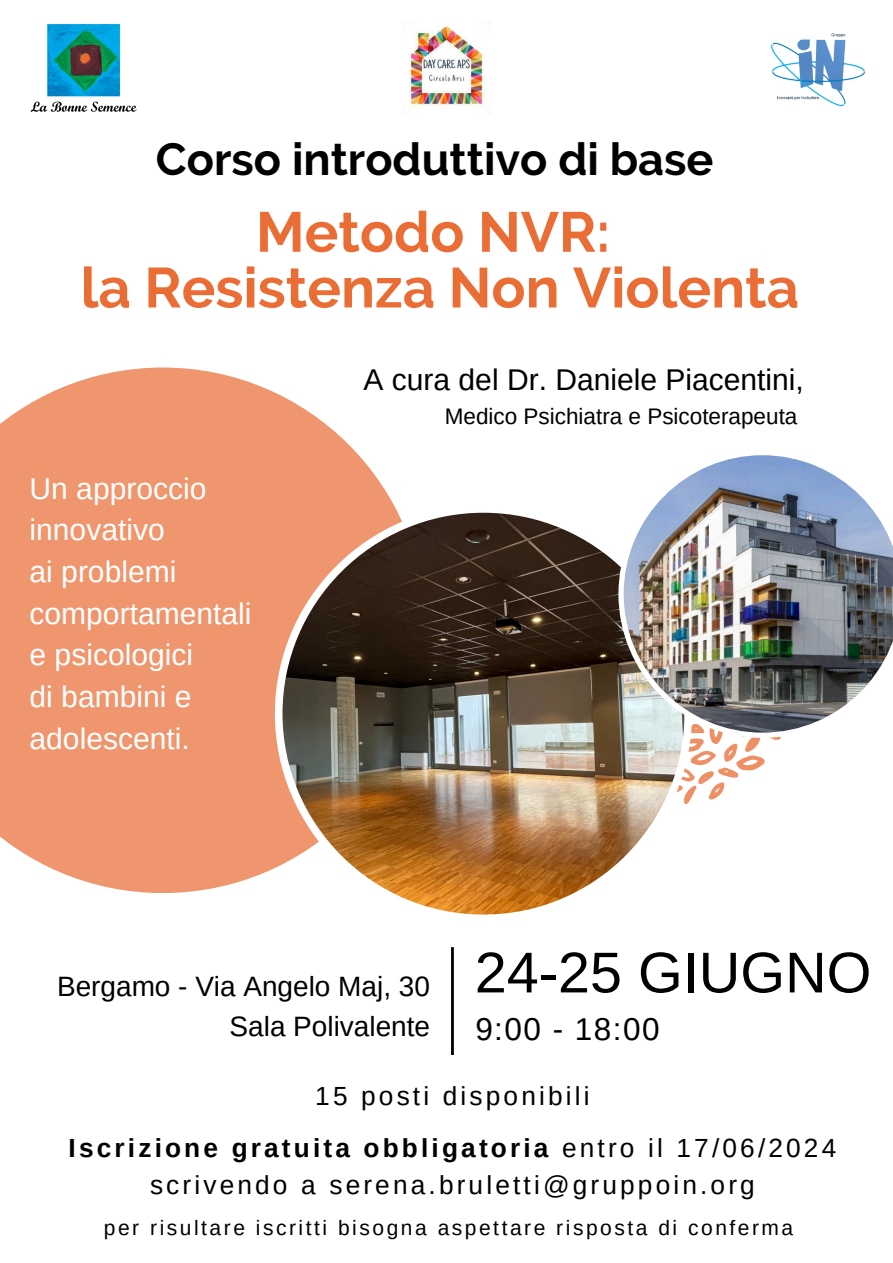
<style>
.page{position:relative;width:893px;height:1263px;background:#fff}
.page>*{position:absolute;margin:0;border:0;box-sizing:border-box;transform-origin:0 0}
.t1{font:57.53px "Arimo";color:#000}
.t2{font:700 56.25px/55.7px "Raleway";color:#e96d35;text-align:center}
.t3{font:700 45px "Raleway";color:#000}
.t4{font:31.5px "Arimo";color:#000}
.t5{font:30px/41.6px "Arimo";color:#fff}
.t6{font:30px "Arimo";color:#000}
.t7{font:27.97px/39.2px "Arimo";color:#000;text-align:right}
.t8{font:26.25px/36.6px "Arimo";letter-spacing:.12em;color:#000;text-align:center}
.t9{font:22.5px "Arimo";color:#000}
.t10{font:21px "Arimo";letter-spacing:.12em;color:#000}
.s1{font-weight:700}
</style>
<div class="page">
<svg style="left:0;top:367px;width:394px;height:526px;background:#f0a07c"></svg>
<svg style="left:692px;top:738px;width:89px;height:62px"></svg>
<img style="left:275px;top:505px;width:417px;height:410px">
<img style="left:618px;top:455px;width:275px;height:283px">
<hr style="left:451px;top:947px;width:3px;height:108px;background:#000">
<img style="left:771px;top:33px;width:94px;height:74px">
<img style="left:30px;top:23px;width:107px;height:89px">
<img style="left:408px;top:25px;width:78px;height:84px">
<p class="t3" style="left:156px;top:133px;width:559px">Corso introduttivo di base</p>
<p class="t2" style="left:81px;top:204px;width:720px">Metodo NVR:<br>la Resistenza Non Violenta</p>
<h6 class="t5" style="left:30px;top:468px;width:223px">Un approccio innovativo<br>ai problemi comportamentali e psicologici<br>di bambini e adolescenti.</h6>
<h4 class="t6" style="left:363px;top:363px;width:442px">A cura del Dr. Daniele Piacentini,</h4>
<h6 class="t9" style="left:445px;top:404px;width:354px">Medico Psichiatra e Psicoterapeuta</h6>
<h5 class="t7" style="left:57px;top:967px;width:374px">Bergamo - Via Angelo Maj, 30<br>Sala Polivalente</h5>
<p class="t1" style="left:475px;top:940px;width:398px">24-25 GIUGNO</p>
<p class="t4" style="left:475px;top:1011px;width:186px">9:00 - 18:00</p>
<p class="t8" style="left:315px;top:1077px;width:276px">15 posti disponibili</p>
<h6 class="t8" style="left:69px;top:1129px;width:769px"><span class="s1">Iscrizione gratuita obbligatoria</span> entro il 17/06/2024 scrivendo a serena.bruletti@gruppoin.org</h6>
<h1 class="t10" style="left:104px;top:1216px;width:691px">per risultare iscritti bisogna aspettare risposta di conferma</h1>
</div>
